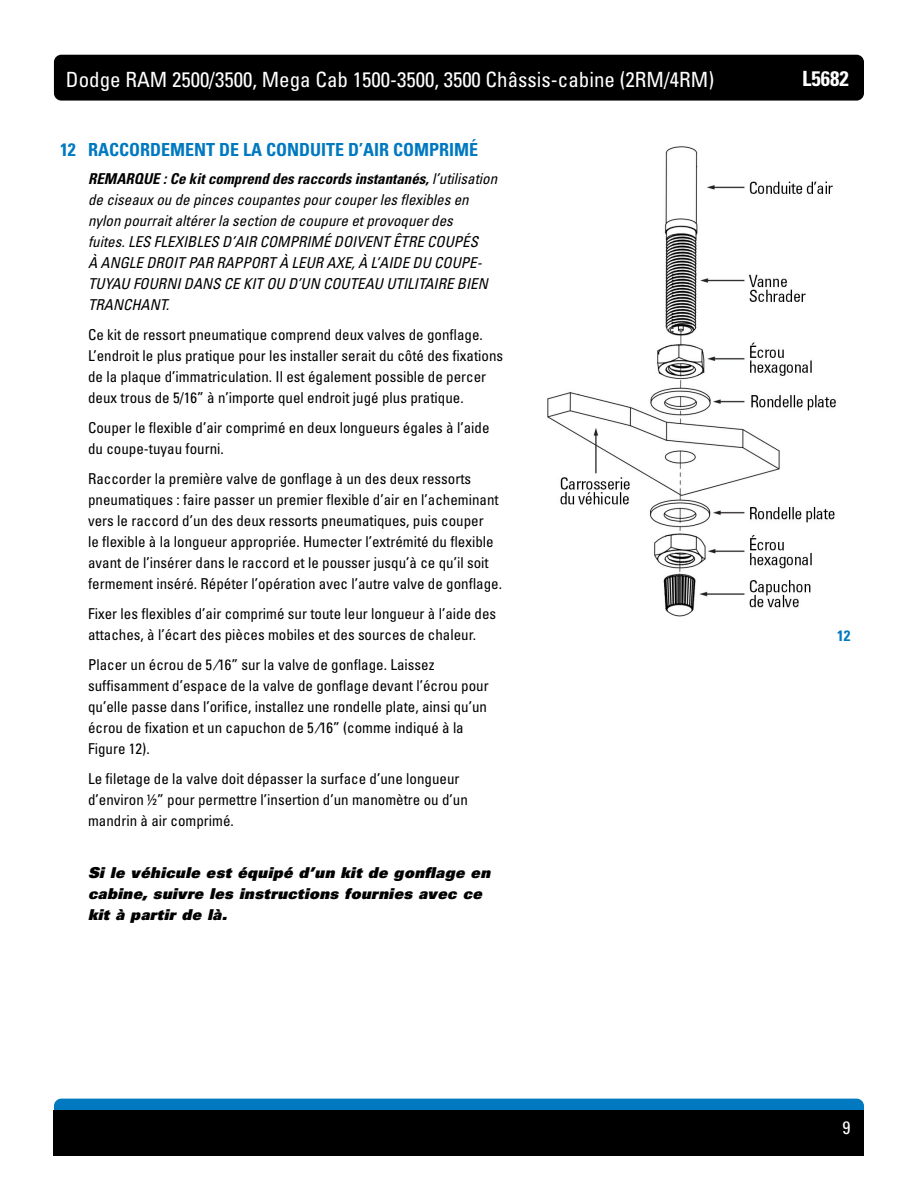
<style>
.page{position:relative;width:918px;height:1188px;background:#fff}
.page>*{position:absolute;margin:0;border:0;box-sizing:border-box;transform-origin:0 0}
.t1{font:condensed 21px "Univers LT Std";color:#fff}
.t2{font:700 condensed 21px "Univers LT Std";color:#fff}
.t3{font:700 condensed 18px "Univers LT Std";color:#0079c1}
.t4{font:condensed 18px "Univers LT Std";color:#fff}
.t5{font:condensed 15px/21px "Univers LT Std";color:#000}
.t6{font:italic condensed 15px/21px "Univers LT Std";color:#000}
.t7{font:15px/21px "Univers LT Std X Black Obl";letter-spacing:.025em;color:#000}
.t8{font:700 condensed 15px "Univers LT Std";color:#0079c1}
.s1{font-weight:700}
</style>
<div class="page">
<div style="left:54px;top:55px;width:810px;height:46px;background:#000;border-radius:7px"></div>
<div style="left:54px;top:1099px;width:810px;height:45px;background:#0079c1;border-radius:7px"></div>
<div style="left:54px;top:1110px;width:810px;height:46px;background:#000"></div>
<img style="left:547px;top:146px;width:289px;height:471px">
<h1 class="t1" style="left:66px;top:66px;width:650px">Dodge RAM 2500/3500, Mega Cab 1500-3500, 3500 Châssis-cabine (2RM/4RM)</h1>
<h1 class="t2" style="left:802px;top:65px;width:48px">L5682</h1>
<p class="t3" style="left:60px;top:138px;width:420px">12 RACCORDEMENT DE LA CONDUITE D’AIR COMPRIMÉ</p>
<p class="t6" style="left:88px;top:168px;width:411px"><span class="s1">REMARQUE : Ce kit comprend des raccords instantanés,</span> l’utilisation de ciseaux ou de pinces coupantes pour couper les flexibles en nylon pourrait altérer la section de coupure et provoquer des<br>fuites. LES FLEXIBLES D’AIR COMPRIMÉ DOIVENT ÊTRE COUPÉS<br>À ANGLE DROIT PAR RAPPORT À LEUR AXE, À L’AIDE DU COUPE-TUYAU FOURNI DANS CE KIT OU D’UN COUTEAU UTILITAIRE BIEN TRANCHANT.</p>
<p class="t5" style="left:88px;top:324px;width:417px">Ce kit de ressort pneumatique comprend deux valves de gonflage.<br>L’endroit le plus pratique pour les installer serait du côté des fixations de la plaque d’immatriculation. Il est également possible de percer deux trous de 5/16” à n’importe quel endroit jugé plus pratique.</p>
<p class="t5" style="left:88px;top:417px;width:403px">Couper le flexible d’air comprimé en deux longueurs égales à l’aide du coupe-tuyau fourni.</p>
<p class="t5" style="left:88px;top:468px;width:416px">Raccorder la première valve de gonflage à un des deux ressorts pneumatiques : faire passer un premier flexible d’air en l’acheminant vers le raccord d’un des deux ressorts pneumatiques, puis couper<br>le flexible à la longueur appropriée. Humecter l’extrémité du flexible avant de l’insérer dans le raccord et le pousser jusqu’à ce qu’il soit fermement inséré. Répéter l’opération avec l’autre valve de gonflage.</p>
<p class="t5" style="left:88px;top:603px;width:410px">Fixer les flexibles d’air comprimé sur toute leur longueur à l’aide des attaches, à l’écart des pièces mobiles et des sources de chaleur.</p>
<p class="t5" style="left:88px;top:654px;width:402px">Placer un écrou de 5 ⁄16” sur la valve de gonflage. Laissez suffisamment d’espace de la valve de gonflage devant l’écrou pour qu’elle passe dans l’orifice, installez une rondelle plate, ainsi qu’un écrou de fixation et un capuchon de 5 ⁄16” (comme indiqué à la Figure 12).</p>
<p class="t5" style="left:88px;top:768px;width:381px">Le filetage de la valve doit dépasser la surface d’une longueur d’environ ½” pour permettre l’insertion d’un manomètre ou d’un mandrin à air comprimé.</p>
<p class="t7" style="left:88px;top:862px;width:403px">Si le véhicule est équipé d’un kit de gonflage en cabine, suivre les instructions fournies avec ce kit à partir de là.</p>
<p class="t8" style="left:837px;top:626px;width:15px">12</p>
<p class="t4" style="left:843px;top:1116px;width:9px">9</p>
</div>
